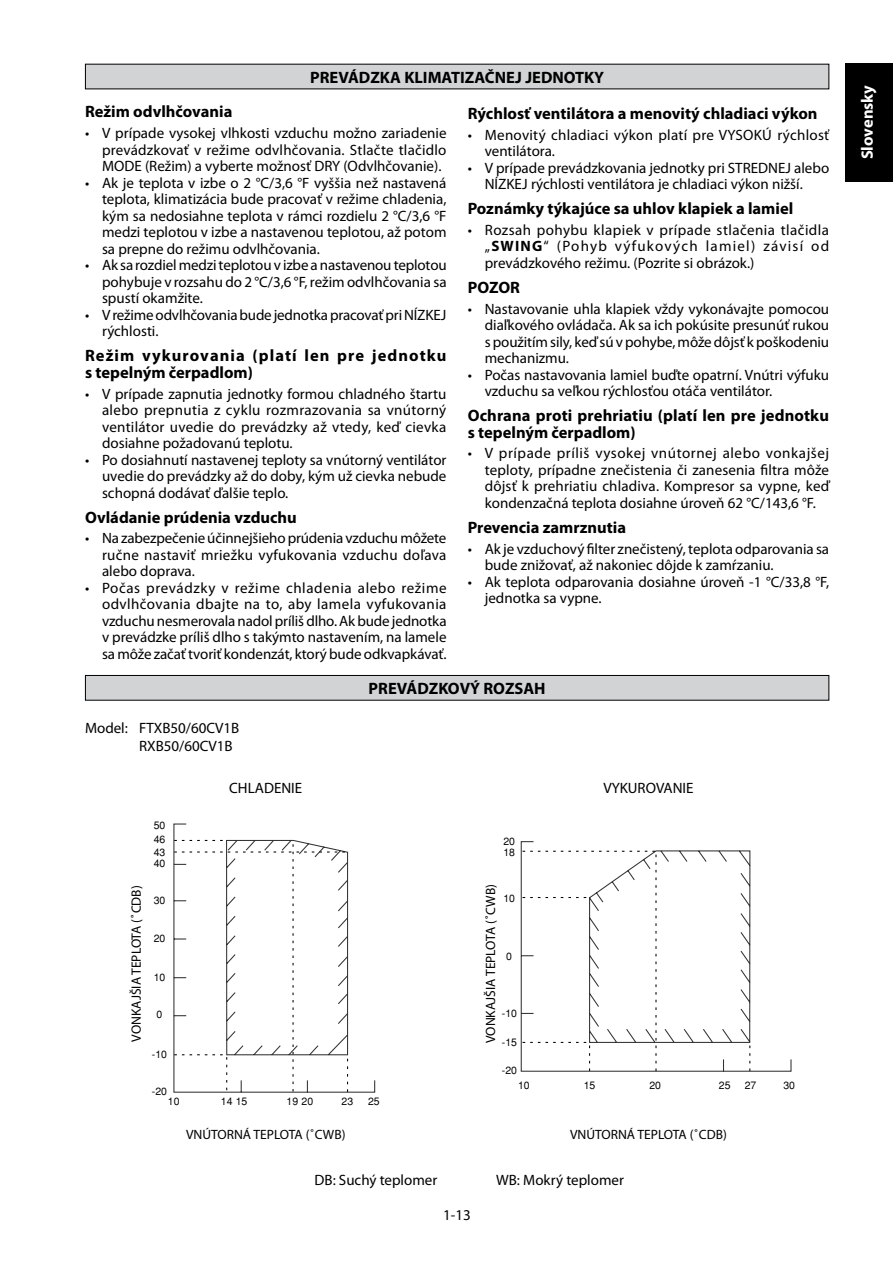
<style>
.page{position:relative;width:893px;height:1263px;background:#fff}
.page>*{position:absolute;margin:0;border:0;box-sizing:border-box;transform-origin:0 0}
.t1{font:700 16.5px/16.5px "Myriad Pro";color:#000}
.t2{font:700 16.5px/16.5px "Myriad Pro";letter-spacing:.065em;color:#000}
.t3{font:700 16.5px "Myriad Pro";color:#fff}
.t4{font:15px/16.5px "Myriad Pro";color:#000;text-align:justify}
.t5{font:15px/16.5px "Myriad Pro";letter-spacing:.02em;color:#000}
.t6{font:13.5px "Myriad Pro";color:#000}
.t7{font:10.5px/13.2px "Helvetica";color:#000}
.s1{font-weight:700}
</style>
<div class="page">
<div style="left:845px;top:63px;width:48px;height:118px;background:#000"></div>
<svg style="left:520px;top:841px;width:272px;height:231px"></svg>
<svg style="left:523px;top:849px;width:228px;height:221px"></svg>
<svg style="left:173px;top:823px;width:203px;height:270px"></svg>
<svg style="left:175px;top:839px;width:173px;height:252px"></svg>
<div style="left:85px;top:64px;width:744px;height:25px;background:#d1d3d4"></div>
<div style="left:85px;top:675px;width:744px;height:25px;background:#d1d3d4"></div>
<div style="left:85px;top:675px;width:744px;height:25px;border:1px solid #000"></div>
<p class="t1" style="left:310px;top:69px;width:295px">PREVÁDZKA KLIMATIZAČNEJ JEDNOTKY</p>
<p class="t1" style="left:85px;top:104px;width:149px">Režim odvlhčovania</p>
<p class="t4" style="left:102px;top:125px;width:346px;text-indent:-17px">• V prípade vysokej vlhkosti vzduchu možno zariadenie prevádzkovať v režime odvlhčovania. Stlačte tlačidlo MODE (Režim) a vyberte možnosť DRY (Odvlhčovanie).</p>
<p class="t4" style="left:102px;top:175px;width:346px;text-indent:-17px">• Ak je teplota v izbe o 2 °C/3,6 °F vyššia než nastavená teplota, klimatizácia bude pracovať v režime chladenia, kým sa nedosiahne teplota v rámci rozdielu 2 °C/3,6 °F medzi teplotou v izbe a nastavenou teplotou, až potom sa prepne do režimu odvlhčovania.</p>
<p class="t4" style="left:102px;top:257px;width:346px;text-indent:-17px">• Ak sa rozdiel medzi teplotou v izbe a nastavenou teplotou pohybuje v rozsahu do 2 °C/3,6 °F, režim odvlhčovania sa spustí okamžite.</p>
<p class="t4" style="left:102px;top:307px;width:346px;text-indent:-17px">• Vrežime odvlhčovania bude jednotka pracovať pri NÍZKEJ rýchlosti.</p>
<p class="t2" style="left:85px;top:348px;width:363px">Režim vykurovania (platí len pre jednotku s tepelným čerpadlom)</p>
<p class="t4" style="left:102px;top:386px;width:346px;text-indent:-17px">• V prípade zapnutia jednotky formou chladného štartu alebo prepnutia z cyklu rozmrazovania sa vnútorný ventilátor uvedie do prevádzky až vtedy, keď cievka dosiahne požadovanú teplotu.</p>
<p class="t4" style="left:102px;top:452px;width:346px;text-indent:-17px">• Po dosiahnutí nastavenej teploty sa vnútorný ventilátor uvedie do prevádzky až do doby, kým už cievka nebude schopná dodávať ďalšie teplo.</p>
<p class="t1" style="left:85px;top:509px;width:213px">Ovládanie prúdenia vzduchu</p>
<p class="t4" style="left:102px;top:530px;width:346px;text-indent:-17px">• Na zabezpečenie účinnejšieho prúdenia vzduchu môžete ručne nastaviť mriežku vyfukovania vzduchu doľava alebo doprava.</p>
<p class="t4" style="left:102px;top:580px;width:346px;text-indent:-17px">• Počas prevádzky v režime chladenia alebo režime odvlhčovania dbajte na to, aby lamela vyfukovania vzduchu nesmerovala nadol príliš dlho. Ak bude jednotka v prevádzke príliš dlho s takýmto nastavením, na lamele sa môže začať tvoriť kondenzát, ktorý bude odkvapkávať.</p>
<p class="t1" style="left:468px;top:105px;width:351px">Rýchlosť ventilátora a menovitý chladiaci výkon</p>
<p class="t5" style="left:485px;top:127px;width:346px;text-indent:-17px">• Menovitý chladiaci výkon platí pre VYSOKÚ rýchlosť ventilátora.</p>
<p class="t4" style="left:485px;top:160px;width:346px;text-indent:-17px">• V prípade prevádzkovania jednotky pri STREDNEJ alebo<br>NÍZKEJ rýchlosti ventilátora je chladiaci výkon nižší.</p>
<p class="t1" style="left:468px;top:200px;width:327px">Poznámky týkajúce sa uhlov klapiek a lamiel</p>
<p class="t4" style="left:485px;top:222px;width:346px;text-indent:-17px">• Rozsah pohybu klapiek v prípade stlačenia tlačidla „<span class="s1">SWING</span>“ (Pohyb výfukových lamiel) závisí od prevádzkového režimu. (Pozrite si obrázok.)</p>
<p class="t1" style="left:468px;top:279px;width:54px">POZOR</p>
<p class="t4" style="left:485px;top:301px;width:346px;text-indent:-17px">• Nastavovanie uhla klapiek vždy vykonávajte pomocou diaľkového ovládača. Ak sa ich pokúsite presunúť rukou s použitím sily, keď sú v pohybe, môže dôjsť k poškodeniu mechanizmu.</p>
<p class="t4" style="left:485px;top:367px;width:346px;text-indent:-17px">• Počas nastavovania lamiel buďte opatrní. Vnútri výfuku vzduchu sa veľkou rýchlosťou otáča ventilátor.</p>
<p class="t1" style="left:468px;top:407px;width:363px">Ochrana proti prehriatiu (platí len pre jednotku s tepelným čerpadlom)</p>
<p class="t4" style="left:485px;top:445px;width:346px;text-indent:-17px">• V prípade príliš vysokej vnútornej alebo vonkajšej teploty, prípadne znečistenia či zanesenia filtra môže dôjsť k prehriatiu chladiva. Kompresor sa vypne, keď kondenzačná teplota dosiahne úroveň 62 °C/143,6 °F.</p>
<p class="t1" style="left:468px;top:519px;width:160px">Prevencia zamrznutia</p>
<p class="t4" style="left:485px;top:541px;width:346px;text-indent:-17px">• Ak je vzduchový filter znečistený, teplota odparovania sa bude znižovať, až nakoniec dôjde k zamŕzaniu.</p>
<p class="t4" style="left:485px;top:574px;width:346px;text-indent:-17px">• Ak teplota odparovania dosiahne úroveň -1 °C/33,8 °F, jednotka sa vypne.</p>
<p class="t4" style="left:139px;top:719px;width:102px;line-height:18px;text-indent:-54px">Model: FTXB50/60CV1B<br>RXB50/60CV1B</p>
<p class="t1" style="left:369px;top:680px;width:178px">PREVÁDZKOVÝ ROZSAH</p>
<p class="t4" style="left:229px;top:780px;width:74px">CHLADENIE</p>
<p class="t4" style="left:603px;top:780px;width:92px">VYKUROVANIE</p>
<p class="t7" style="left:154px;top:819px;width:13px;text-align:justify">50<br>46<br>43</p>
<p class="t7" style="left:154px;top:857px;width:13px">40</p>
<p class="t7" style="left:154px;top:893px;width:13px">30</p>
<p class="t7" style="left:154px;top:932px;width:13px">20</p>
<p class="t7" style="left:154px;top:970px;width:13px">10</p>
<p class="t7" style="left:503px;top:835px;width:13px;line-height:11.1px">20<br>18</p>
<p class="t7" style="left:503px;top:892px;width:13px">10</p>
<p class="t6" style="left:129px;top:1042px;width:158px;rotate:-90deg">VONKAJŠIA TEPLOTA (˚CDB)</p>
<p class="t6" style="left:483px;top:1043px;width:161px;rotate:-90deg">VONKAJŠIA TEPLOTA (˚CWB)</p>
<p class="t7" style="left:506px;top:949px;width:7px">0</p>
<p class="t7" style="left:502px;top:1007px;width:17px">-10</p>
<p class="t7" style="left:502px;top:1036px;width:17px">-15</p>
<p class="t7" style="left:502px;top:1064px;width:17px">-20</p>
<p class="t7" style="left:157px;top:1008px;width:7px">0</p>
<p class="t7" style="left:152px;top:1048px;width:17px">-10</p>
<p class="t7" style="left:152px;top:1084px;width:17px">-20</p>
<p class="t7" style="left:518px;top:1079px;width:13px">10</p>
<p class="t7" style="left:584px;top:1079px;width:13px">15</p>
<p class="t7" style="left:649px;top:1079px;width:13px">20</p>
<p class="t7" style="left:719px;top:1079px;width:13px">25</p>
<p class="t7" style="left:745px;top:1079px;width:13px">27</p>
<p class="t7" style="left:783px;top:1079px;width:13px">30</p>
<p class="t7" style="left:168px;top:1094px;width:13px">10</p>
<p class="t7" style="left:221px;top:1094px;width:28px">14 15</p>
<p class="t7" style="left:287px;top:1094px;width:28px">19 20</p>
<p class="t7" style="left:342px;top:1094px;width:13px">23</p>
<p class="t7" style="left:368px;top:1094px;width:13px">25</p>
<p class="t6" style="left:186px;top:1127px;width:161px">VNÚTORNÁ TEPLOTA (˚CWB)</p>
<p class="t6" style="left:570px;top:1127px;width:158px">VNÚTORNÁ TEPLOTA (˚CDB)</p>
<p class="t4" style="left:315px;top:1172px;width:124px">DB: Suchý teplomer</p>
<p class="t4" style="left:496px;top:1172px;width:129px">WB: Mokrý teplomer</p>
<p class="t4" style="left:443px;top:1207px;width:29px">1-13</p>
<p class="t3" style="left:858px;top:159px;width:76px;rotate:-90deg">Slovensky</p>
</div>
